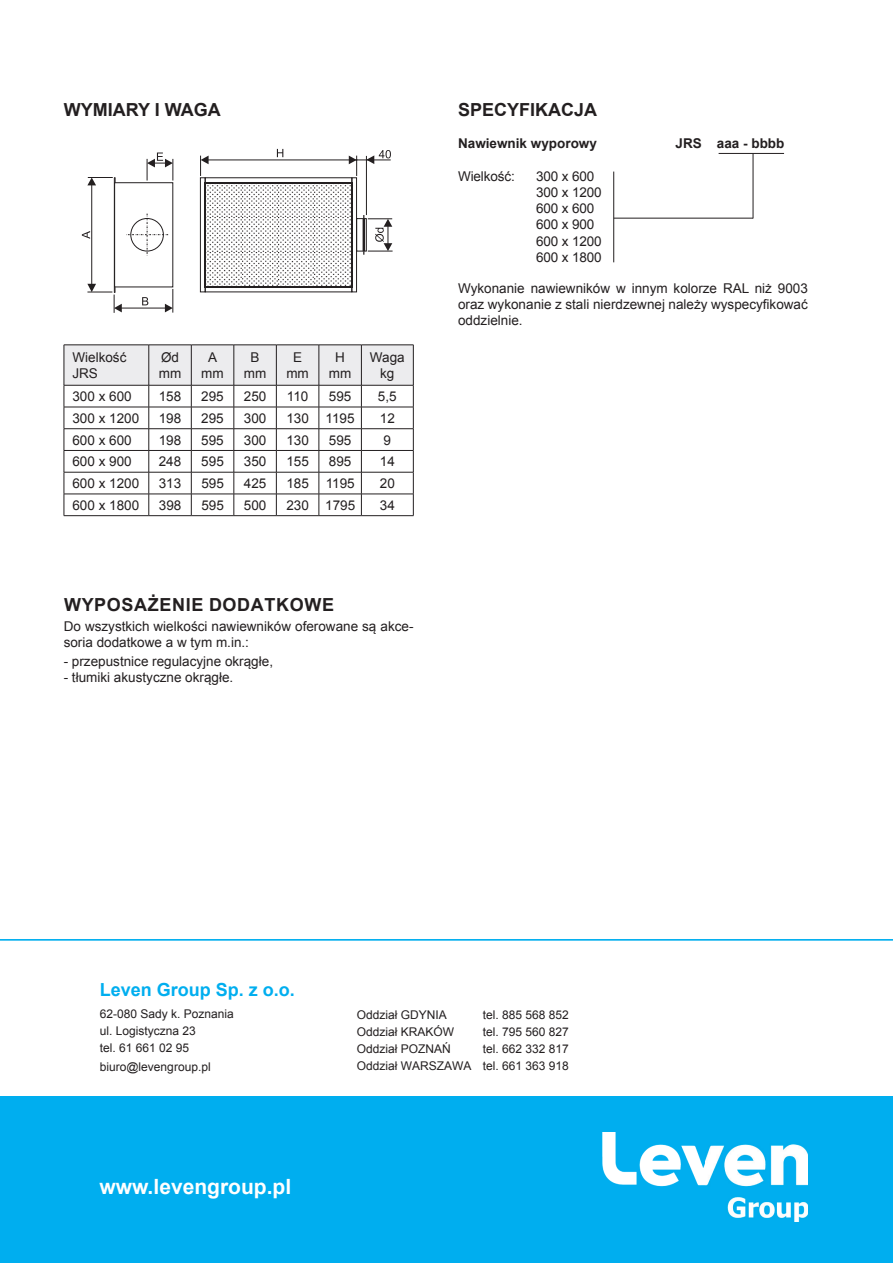
<style>
.page{position:relative;width:893px;height:1263px;background:#fff}
.page>*{position:absolute;margin:0;border:0;box-sizing:border-box;transform-origin:0 0}
.t1{font:700 21px "Arial";color:#fff}
.t2{font:700 18px "Arial";color:#231f20}
.t3{font:700 18px "Arial";letter-spacing:.035em;color:#231f20}
.t4{font:700 18px "Arial";color:#00aeef}
.t5{font:13.5px/16.2px "Arial";color:#231f20;text-align:center}
.t6{font:700 13.5px "Arial";color:#231f20}
.t7{font:12px/17.1px "Arial";color:#231f20;text-align:right}
</style>
<div class="page">
<div style="left:0;top:1097px;width:893px;height:166px;background:#00aeef"></div>
<hr style="left:0;top:939px;width:893px;height:1px;background:#00aeef">
<svg style="left:64px;top:345px;width:350px;height:170px"></svg>
<hr style="left:64px;top:515px;width:85px;height:1px;background:#231f20">
<hr style="left:149px;top:515px;width:42px;height:1px;background:#231f20">
<hr style="left:191px;top:515px;width:43px;height:1px;background:#231f20">
<hr style="left:234px;top:515px;width:42px;height:1px;background:#231f20">
<hr style="left:276px;top:515px;width:43px;height:1px;background:#231f20">
<hr style="left:319px;top:515px;width:42px;height:1px;background:#231f20">
<hr style="left:361px;top:515px;width:52px;height:1px;background:#231f20">
<svg style="left:82px;top:149px;width:311px;height:164px"></svg>
<img style="left:206px;top:183px;width:145px;height:104px">
<hr style="left:753px;top:153px;width:1px;height:65px;background:#231f20">
<hr style="left:614px;top:218px;width:139px;height:1px;background:#231f20">
<hr style="left:719px;top:153px;width:65px;height:1px;background:#231f20">
<hr style="left:613px;top:172px;width:1px;height:90px;background:#231f20">
<img style="left:603px;top:1132px;width:205px;height:90px">
<h2 class="t2" style="left:64px;top:97px;width:158px">WYMIARY I WAGA</h2>
<p class="t5" style="left:72px;top:349px;width:55px;text-align:left">Wielkość<br>JRS</p>
<p class="t5" style="left:159px;top:349px;width:24px;text-align:left">Ød mm</p>
<p class="t5" style="left:201px;top:349px;width:24px">A mm</p>
<p class="t5" style="left:244px;top:349px;width:24px">B mm</p>
<p class="t5" style="left:286px;top:349px;width:24px">E mm</p>
<p class="t5" style="left:329px;top:349px;width:24px">H mm</p>
<p class="t5" style="left:370px;top:349px;width:36px">Waga kg</p>
<p class="t5" style="left:72px;top:388px;width:61px">300 x 600</p>
<p class="t5" style="left:159px;top:388px;width:24px">158</p>
<p class="t5" style="left:201px;top:388px;width:24px">295</p>
<p class="t5" style="left:244px;top:388px;width:24px">250</p>
<p class="t5" style="left:287px;top:388px;width:23px">110</p>
<p class="t5" style="left:329px;top:388px;width:24px">595</p>
<p class="t5" style="left:378px;top:388px;width:20px">5,5</p>
<p class="t5" style="left:72px;top:410px;width:68px">300 x 1200</p>
<p class="t5" style="left:159px;top:410px;width:24px">198</p>
<p class="t5" style="left:201px;top:410px;width:24px">295</p>
<p class="t5" style="left:244px;top:410px;width:24px">300</p>
<p class="t5" style="left:286px;top:410px;width:70px">130 1195</p>
<p class="t5" style="left:380px;top:410px;width:17px">12</p>
<p class="t5" style="left:72px;top:432px;width:61px">600 x 600</p>
<p class="t5" style="left:159px;top:432px;width:24px">198</p>
<p class="t5" style="left:201px;top:432px;width:24px">595</p>
<p class="t5" style="left:244px;top:432px;width:24px">300</p>
<p class="t5" style="left:286px;top:432px;width:24px">130</p>
<p class="t5" style="left:329px;top:432px;width:24px">595</p>
<p class="t5" style="left:384px;top:432px;width:9px">9</p>
<p class="t5" style="left:72px;top:453px;width:61px">600 x 900</p>
<p class="t5" style="left:159px;top:453px;width:24px">248</p>
<p class="t5" style="left:201px;top:453px;width:24px">595</p>
<p class="t5" style="left:244px;top:453px;width:24px">350</p>
<p class="t5" style="left:286px;top:453px;width:24px">155</p>
<p class="t5" style="left:329px;top:453px;width:24px">895</p>
<p class="t5" style="left:380px;top:453px;width:17px">14</p>
<p class="t5" style="left:72px;top:475px;width:68px">600 x 1200</p>
<p class="t5" style="left:159px;top:475px;width:24px">313</p>
<p class="t5" style="left:201px;top:475px;width:24px">595</p>
<p class="t5" style="left:244px;top:475px;width:24px">425</p>
<p class="t5" style="left:286px;top:475px;width:70px">185 1195</p>
<p class="t5" style="left:380px;top:475px;width:17px">20</p>
<p class="t5" style="left:72px;top:497px;width:68px">600 x 1800</p>
<p class="t5" style="left:159px;top:497px;width:24px">398</p>
<p class="t5" style="left:201px;top:497px;width:24px">595</p>
<p class="t5" style="left:244px;top:497px;width:24px">500</p>
<p class="t5" style="left:286px;top:497px;width:70px">230 1795</p>
<p class="t5" style="left:380px;top:497px;width:17px">34</p>
<h2 class="t3" style="left:64px;top:591px;width:271px">WYPOSAŻENIE DODATKOWE</h2>
<p class="t5" style="left:64px;top:618px;width:351px;text-align:left">Do wszystkich wielkości nawiewników oferowane są akce&shy;soria dodatkowe a w tym m.in.:</p>
<p class="t5" style="left:64px;top:653px;width:211px">- przepustnice regulacyjne okrągłe,</p>
<p class="t5" style="left:64px;top:669px;width:171px">- tłumiki akustyczne okrągłe.</p>
<h2 class="t2" style="left:458px;top:97px;width:141px">SPECYFIKACJA</h2>
<p class="t6" style="left:458px;top:134px;width:140px">Nawiewnik wyporowy</p>
<p class="t6" style="left:676px;top:134px;width:110px">JRS aaa - bbbb</p>
<p class="t5" style="left:458px;top:168px;width:58px">Wielkość:</p>
<p class="t5" style="left:536px;top:168px;width:67px;text-align:left">300 x 600<br>300 x 1200<br>600 x 600<br>600 x 900<br>600 x 1200<br>600 x 1800</p>
<p class="t5" style="left:458px;top:280px;width:351px;text-align:justify">Wykonanie nawiewników w innym kolorze RAL niż 9003 oraz wykonanie z stali nierdzewnej należy wyspecyfikować oddzielnie.</p>
<h2 class="t4" style="left:100px;top:977px;width:197px">Leven Group Sp. z o.o.</h2>
<p class="t7" style="left:100px;top:1005px;width:136px;text-align:left">62-080 Sady k. Poznania ul. Logistyczna 23<br>tel. 61 661 02 95</p>
<p class="t7" style="left:100px;top:1058px;width:112px">biuro@levengroup.pl</p>
<h1 class="t1" style="left:99px;top:1172px;width:193px">www.levengroup.pl</h1>
<p class="t7" style="left:357px;top:1006px;width:92px">Oddział GDYNIA</p>
<p class="t7" style="left:483px;top:1006px;width:88px">tel. 885 568 852</p>
<p class="t7" style="left:357px;top:1023px;width:99px">Oddział KRAKÓW</p>
<p class="t7" style="left:483px;top:1023px;width:88px">tel. 795 560 827</p>
<p class="t7" style="left:357px;top:1041px;width:96px">Oddział POZNAŃ</p>
<p class="t7" style="left:357px;top:1041px;width:214px">tel. 662 332 817<br>Oddział WARSZAWA tel. 661 363 918</p>
</div>
